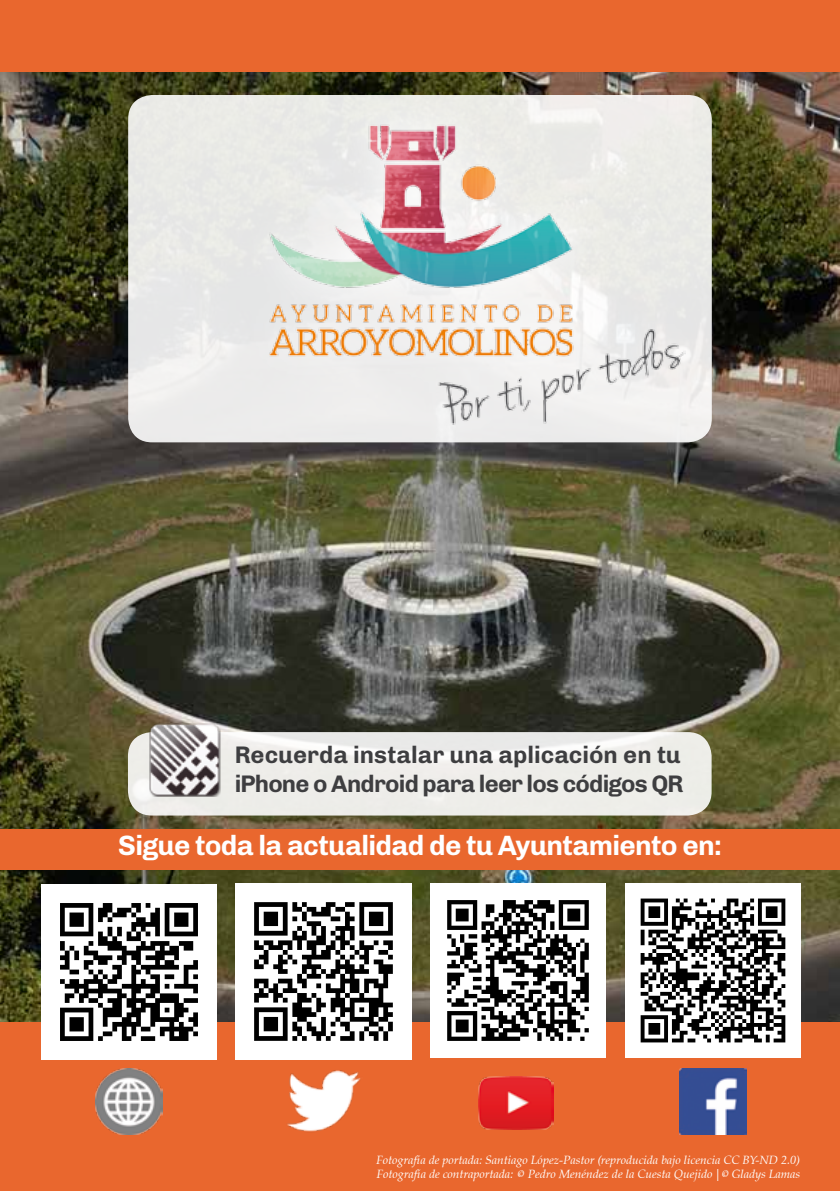
<style>
.page{position:relative;width:840px;height:1191px;background:#fff}
.page>*{position:absolute;margin:0;border:0;box-sizing:border-box;transform-origin:0 0}
.t1{font:700 28px "Chivo";letter-spacing:-.025em;color:#fff}
.t2{font:700 24px/28.8px "Chivo";letter-spacing:-.005em;color:#3e3e40}
.t3{font:italic 12px/14.4px "Queens Park";color:#fff}
</style>
<div class="page">
<div style="left:0;top:0;width:839px;height:1191px;background:#e9672e"></div>
<img style="left:0;top:72px;width:839px;height:949px">
<img style="left:42px;top:884px;width:174px;height:175px">
<img style="left:235px;top:883px;width:176px;height:176px">
<img style="left:625px;top:883px;width:174px;height:175px">
<img style="left:430px;top:883px;width:175px;height:175px">
<svg style="left:128px;top:732px;width:583px;height:83px;background:#eeedea"></svg>
<img style="left:149px;top:723px;width:71px;height:74px">
<div style="left:0;top:829px;width:839px;height:40px;background:#e9672e"></div>
<img style="left:679px;top:1068px;width:66px;height:66px">
<img style="left:287px;top:1070px;width:74px;height:62px">
<img style="left:96px;top:1068px;width:66px;height:66px">
<img style="left:478px;top:1076px;width:75px;height:53px">
<div style="left:128px;top:95px;width:583px;height:347px;background:#eaeae7;border-radius:24px"></div>
<div style="left:237px;top:95px;width:474px;height:347px;background:#ebebe8"></div>
<img style="left:269px;top:120px;width:416px;height:308px">
<h2 class="t2" style="left:234px;top:740px;width:450px">Recuerda instalar una aplicación en tu iPhone o Android para leer los códigos QR</h2>
<h1 class="t1" style="left:118px;top:829px;width:604px">Sigue toda la actualidad de tu Ayuntamiento en:</h1>
<p class="t3" style="left:376px;top:1152px;width:425px">Fotografía de portada: Santiago López-Pastor (reproducida bajo licencia CC BY-ND 2.0)<br>Fotografía de contraportada: © Pedro Menéndez de la Cuesta Quejido | © Gladys Lamas</p>
</div>
